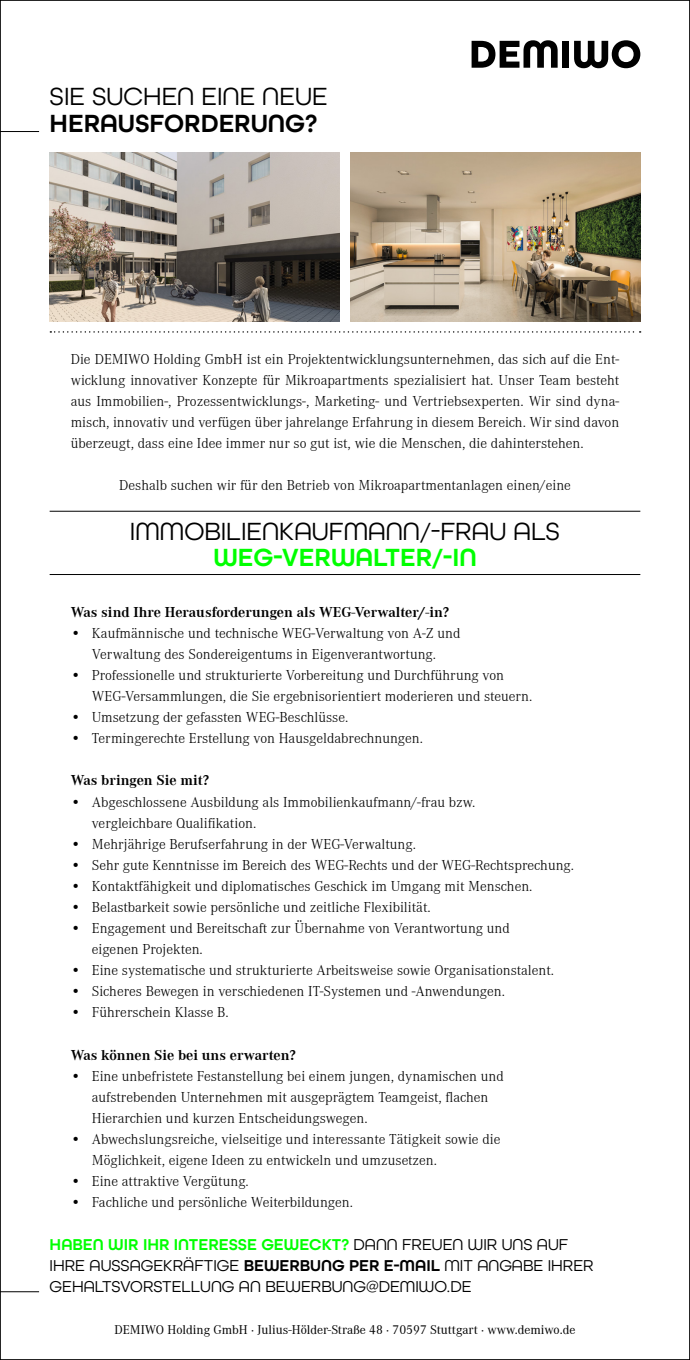
<style>
.page{position:relative;width:690px;height:1360px;background:#fff}
.page>*{position:absolute;margin:0;border:0;box-sizing:border-box;transform-origin:0 0}
.t1{font:26.25px "All Round Gothic";color:#000}
.t2{font:600 26.25px "All Round Gothic";color:#0f0}
.t3{font:600 26.25px "All Round Gothic";color:#000}
.t4{font:16.62px/21px "All Round Gothic";color:#000}
.t5{font:300 14.88px/21px "Corporate A Pro";color:#000}
.t6{font:700 14.88px "Corporate A Pro";color:#000}
.t7{font:13.12px "Corporate A Pro";color:#000}
.s1{font-weight:600;color:#0f0}
.s2{font-weight:600}
</style>
<div class="page">
<svg style="left:471px;top:40px;width:86px;height:28px"></svg>
<div style="left:562px;top:41px;width:7px;height:27px;background:#000"></div>
<svg style="left:574px;top:40px;width:66px;height:28px"></svg>
<hr style="left:0;top:131px;width:39px;height:1px;background:#000">
<hr style="left:50px;top:511px;width:590px;height:1px;background:#000">
<hr style="left:50px;top:574px;width:590px;height:1px;background:#000">
<img style="left:350px;top:153px;width:290px;height:168px">
<svg style="left:50px;top:331px;width:590px;height:1px"></svg>
<hr style="left:0;top:1291px;width:39px;height:1px;background:#000">
<img style="left:50px;top:153px;width:289px;height:168px">
<h1 class="t1" style="left:50px;top:81px;width:279px">SIE SUCHEN EINE NEUE</h1>
<h1 class="t3" style="left:50px;top:107px;width:269px">HERAUSFORDERUNG?</h1>
<p class="t5" style="left:71px;top:347px;width:550px;text-align:justify">Die DEMIWO Holding GmbH ist ein Projektentwicklungsunternehmen, das sich auf die Ent&shy;wicklung innovativer Konzepte für Mikroapartments spezialisiert hat. Unser Team besteht aus Immobilien-, Prozessentwicklungs-, Marketing- und Vertriebsexperten. Wir sind dyna&shy;misch, innovativ und verfügen über jahrelange Erfahrung in diesem Bereich. Wir sind davon überzeugt, dass eine Idee immer nur so gut ist, wie die Menschen, die dahinterstehen.</p>
<p class="t5" style="left:119px;top:474px;width:453px">Deshalb suchen wir für den Betrieb von Mikroapartmentanlagen einen/eine</p>
<h1 class="t1" style="left:130px;top:515px;width:431px">IMMOBILIENKAUFMANN/-FRAU ALS</h1>
<h1 class="t2" style="left:213px;top:541px;width:265px">WEG-VERWALTER/-IN</h1>
<p class="t6" style="left:71px;top:601px;width:380px">Was sind Ihre Herausforderungen als WEG-Verwalter/-in?</p>
<p class="t5" style="left:71px;top:621px;width:391px;text-align:center">• Kaufmännische und technische WEG-Verwaltung von A-Z und<br>Verwaltung des Sondereigentums in Eigenverantwortung.</p>
<p class="t5" style="left:92px;top:664px;width:442px;text-indent:-21px">• Professionelle und strukturierte Vorbereitung und Durchführung von<br>WEG-Versammlungen, die Sie ergebnisorientiert moderieren und steuern.</p>
<p class="t5" style="left:71px;top:706px;width:279px">• Umsetzung der gefassten WEG-Beschlüsse.</p>
<p class="t5" style="left:71px;top:727px;width:354px">• Termingerechte Erstellung von Hausgeldabrechnungen.</p>
<p class="t6" style="left:71px;top:770px;width:140px">Was bringen Sie mit?</p>
<p class="t5" style="left:92px;top:790px;width:385px;text-indent:-21px">• Abgeschlossene Ausbildung als Immobilienkaufmann/-frau bzw. vergleichbare Qualifikation.</p>
<p class="t5" style="left:71px;top:832px;width:347px">• Mehrjährige Berufserfahrung in der WEG-Verwaltung.</p>
<p class="t5" style="left:71px;top:853px;width:505px">• Sehr gute Kenntnisse im Bereich des WEG-Rechts und der WEG-Rechtsprechung.</p>
<p class="t5" style="left:71px;top:874px;width:463px">• Kontaktfähigkeit und diplomatisches Geschick im Umgang mit Menschen.</p>
<p class="t5" style="left:71px;top:895px;width:361px">• Belastbarkeit sowie persönliche und zeitliche Flexibilität.</p>
<p class="t5" style="left:92px;top:917px;width:419px;text-indent:-21px">• Engagement und Bereitschaft zur Übernahme von Verantwortung und eigenen Projekten.</p>
<p class="t5" style="left:71px;top:959px;width:485px">• Eine systematische und strukturierte Arbeitsweise sowie Organisationstalent.</p>
<p class="t5" style="left:71px;top:980px;width:435px">• Sicheres Bewegen in verschiedenen IT-Systemen und -Anwendungen.</p>
<p class="t5" style="left:71px;top:1001px;width:159px">• Führerschein Klasse B.</p>
<p class="t6" style="left:71px;top:1044px;width:226px">Was können Sie bei uns erwarten?</p>
<p class="t5" style="left:92px;top:1064px;width:413px;text-indent:-21px">• Eine unbefristete Festanstellung bei einem jungen, dynamischen und aufstrebenden Unternehmen mit ausgeprägtem Teamgeist, flachen<br>Hierarchien und kurzen Entscheidungswegen.</p>
<p class="t5" style="left:92px;top:1127px;width:410px;text-indent:-21px">• Abwechslungsreiche, vielseitige und interessante Tätigkeit sowie die<br>Möglichkeit, eigene Ideen zu entwickeln und umzusetzen.</p>
<p class="t5" style="left:71px;top:1169px;width:180px">• Eine attraktive Vergütung.</p>
<p class="t5" style="left:71px;top:1191px;width:284px">• Fachliche und persönliche Weiterbildungen.</p>
<p class="t4" style="left:50px;top:1233px;width:545px"><span class="s1">HABEN WIR IHR INTERESSE GEWECKT?</span> DANN FREUEN WIR UNS AUF<br>IHRE AUSSAGEKRÄFTIGE <span class="s2">BEWERBUNG PER E-MAIL</span> MIT ANGABE IHRER<br>GEHALTSVORSTELLUNG AN BEWERBUNG@DEMIWO.DE</p>
<p class="t7" style="left:114px;top:1320px;width:462px">DEMIWO Holding GmbH · Julius-Hölder-Straße 48 · 70597 Stuttgart · www.demiwo.de</p>
</div>
